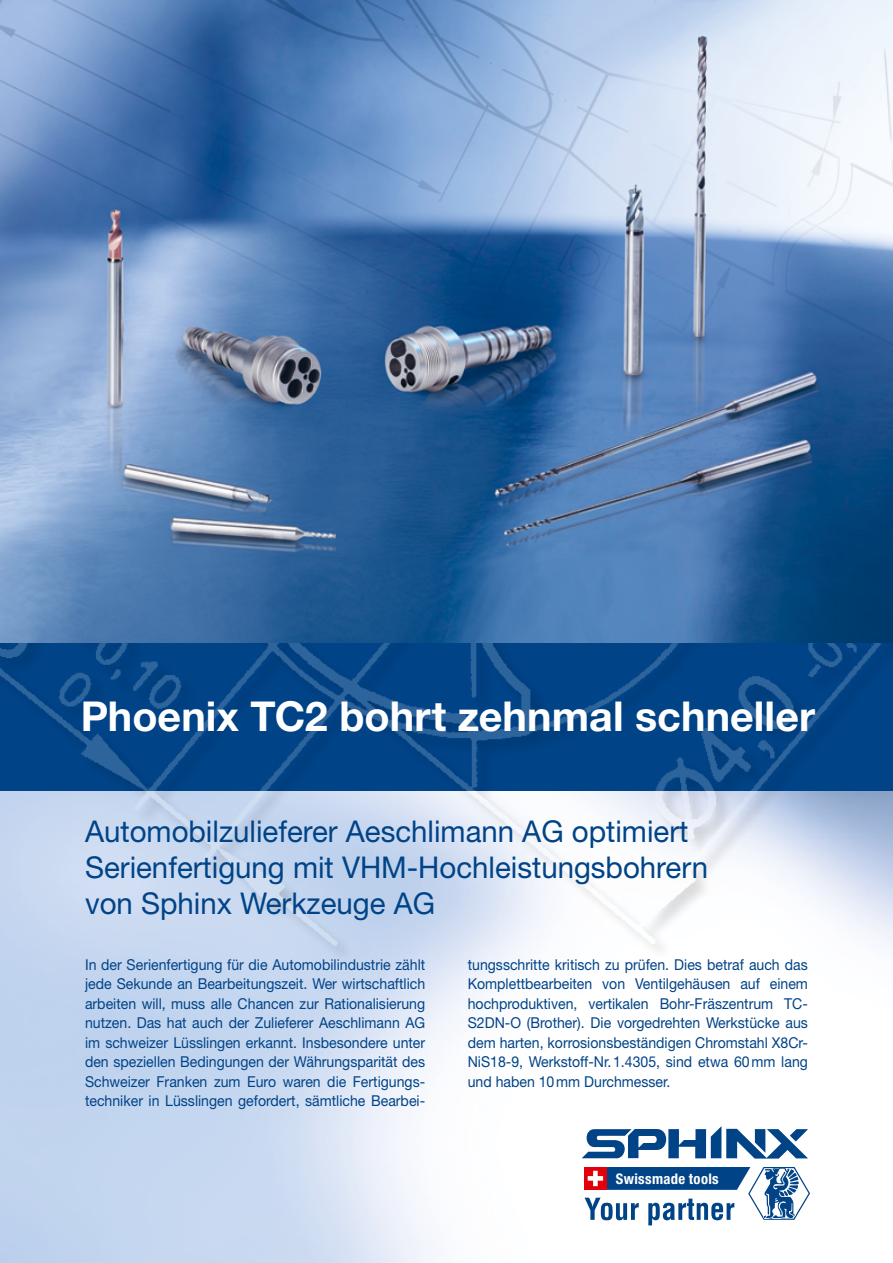
<style>
.page{position:relative;width:893px;height:1263px;background:#fff}
.page>*{position:absolute;margin:0;border:0;box-sizing:border-box;transform-origin:0 0}
.t1{font:700 41.25px "Helvetica Neue LT Std";color:#fff}
.t2{font:30px/36px "Helvetica Neue LT Std";color:#004387}
.t3{font:15px/19.5px "Helvetica Neue LT Std";color:#004387;text-align:justify;scale:.94 1}
.t4{font:700 condensed 14.7px "Helvetica Neue LT Std";letter-spacing:.025em;color:#fff}
</style>
<div class="page">
<img style="left:0;top:997px;width:808px;height:266px">
<img style="left:0;top:642px;width:893px;height:355px">
<img style="left:0;top:0;width:893px;height:642px">
<svg style="left:582px;top:1126px;width:226px;height:32px"></svg>
<div style="left:584px;top:1167px;width:23px;height:23px;background:#e3000b"></div>
<svg style="left:585px;top:1167px;width:225px;height:58px"></svg>
<h1 class="t1" style="left:81px;top:691px;width:736px">Phoenix TC2 bohrt zehnmal schneller</h1>
<h2 class="t2" style="left:85px;top:813px;width:624px">Automobilzulieferer Aeschlimann AG optimiert<br>Serienfertigung mit VHM-Hochleistungsbohrern von Sphinx Werkzeuge AG</h2>
<p class="t3" style="left:85px;top:954px;width:363px">In der Serienfertigung für die Automobilindustrie zählt jede Sekunde an Bearbeitungszeit. Wer wirtschaftlich arbeiten will, muss alle Chancen zur Rationalisierung nutzen. Das hat auch der Zulieferer Aeschlimann AG im schweizer Lüsslingen erkannt. Insbesondere unter den speziellen Bedingungen der Währungsparität des Schweizer Franken zum Euro waren die Fertigungs&shy;techniker in Lüsslingen gefordert, sämtliche Bearbei-</p>
<p class="t3" style="left:468px;top:954px;width:363px">tungsschritte kritisch zu prüfen. Dies betraf auch das Komplettbearbeiten von Ventilgehäusen auf einem hochproduktiven, vertikalen Bohr-Fräszentrum TC-S2DN-O (Brother). Die vorgedrehten Werkstücke aus dem harten, korrosionsbeständigen Chromstahl X8Cr-NiS18-9, Werkstoff-Nr.1.4305, sind etwa 60mm lang und haben 10mm Durchmesser.</p>
<p class="t4" style="left:616px;top:1169px;width:105px">Swissmade tools</p>
</div>
